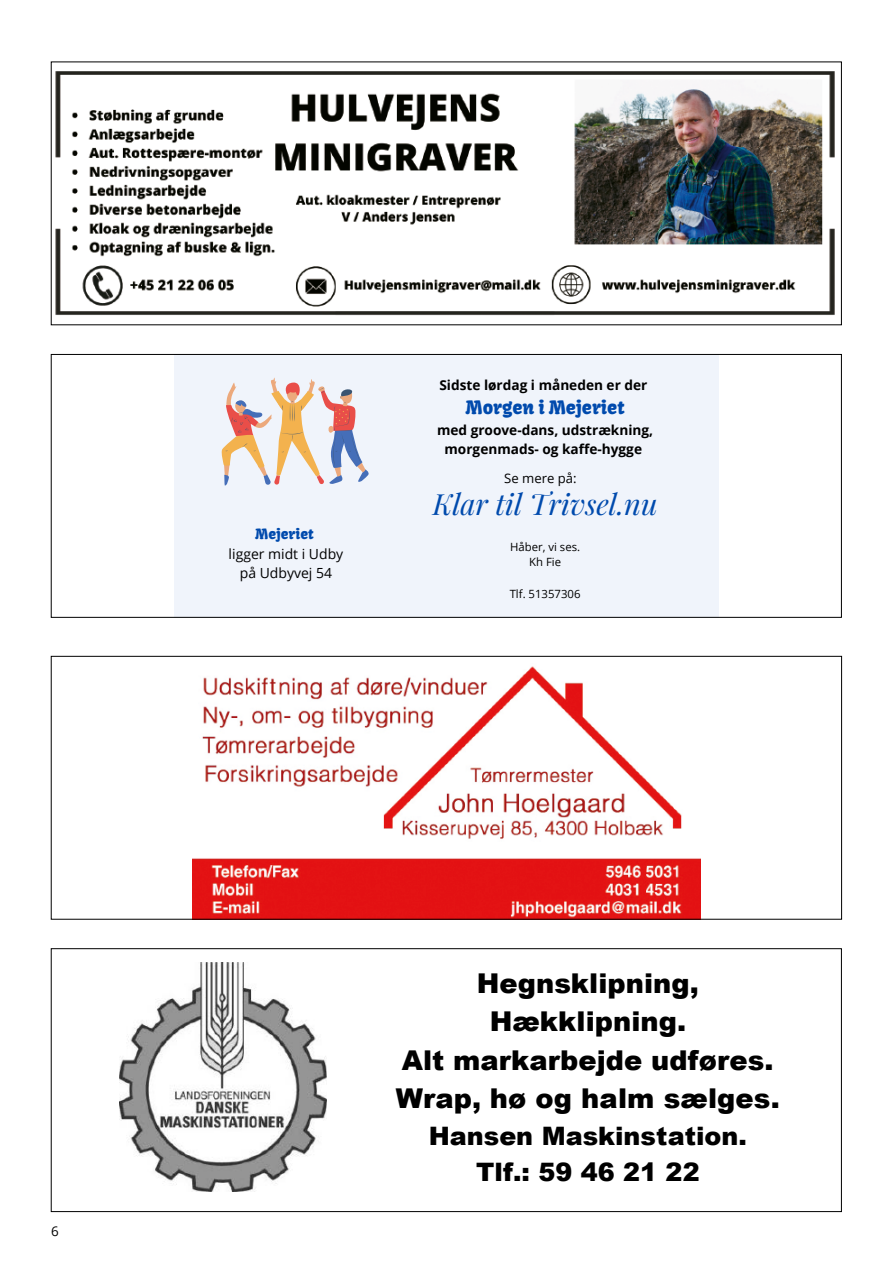
<style>
.page{position:relative;width:893px;height:1263px;background:#fff}
.page>*{position:absolute;margin:0;border:0;box-sizing:border-box;transform-origin:0 0}
.t1{font:italic 29.1px "Playfair Display";color:#004aad}
.t2{font:900 27.3px/38.5px "Arial";letter-spacing:.005em;color:#000;text-align:center}
.t3{font:900 25.35px/35.7px "Arial";color:#000;text-align:center}
.t4{font:900 24.15px/34.2px "Arial";letter-spacing:.005em;color:#000;text-align:center}
.t5{font:18.15px "Kavoon";color:#004aad}
.t6{font:13.95px/19.5px "Open Sans";color:#000;text-align:center}
.t7{font:13.95px "Kavoon";color:#004aad}
.t8{font:700 13.65px/19px "Open Sans";color:#000;text-align:center}
.t9{font:13.35px "Open Sans";color:#000}
.t10{font:13.05px "Open Sans";color:#000}
.t11{font:11.4px/15.9px "Open Sans";color:#000;text-align:center}
</style>
<div class="page">
<div style="left:51px;top:948px;width:791px;height:264px;border:1px solid #000"></div>
<div style="left:174px;top:354px;width:544px;height:264px;background:#f0f4fb"></div>
<svg style="left:221px;top:377px;width:148px;height:109px"></svg>
<div style="left:51px;top:354px;width:791px;height:264px;border:1px solid #000"></div>
<img style="left:120px;top:962px;width:206px;height:229px">
<img style="left:192px;top:666px;width:508px;height:251px">
<div style="left:51px;top:656px;width:791px;height:263px;border:1px solid #000"></div>
<img style="left:55px;top:71px;width:780px;height:245px">
<p class="t9" style="left:51px;top:1222px;width:9px">6</p>
<p class="t8" style="left:439px;top:376px;width:209px">Sidste lørdag i måneden er der</p>
<h3 class="t5" style="left:466px;top:393px;width:160px">Morgen i Mejeriet</h3>
<p class="t8" style="left:437px;top:420px;width:218px">med groove-dans, udstrækning, morgenmads- og kaffe-hygge</p>
<p class="t10" style="left:504px;top:469px;width:74px">Se mere på:</p>
<h1 class="t1" style="left:433px;top:482px;width:226px">Klar til Trivsel.nu</h1>
<p class="t7" style="left:255px;top:523px;width:60px">Mejeriet</p>
<p class="t6" style="left:229px;top:543px;width:116px">ligger midt i Udby på Udbyvej 54</p>
<p class="t11" style="left:510px;top:538px;width:72px">Håber, vi ses.<br>Kh Fie</p>
<p class="t11" style="left:510px;top:586px;width:72px">Tlf. 51357306</p>
<h2 class="t2" style="left:396px;top:963px;width:385px">Hegnsklipning,<br>Hækklipning.<br>Alt markarbejde udføres.<br>Wrap, hø og halm sælges.</h2>
<h3 class="t3" style="left:429px;top:1117px;width:320px">Hansen Maskinstation.<br>Tlf.: 59 46 21 22</h3>
<h3 class="t4" style="left:446px;top:969px;width:342px">Hegnsklipning,<br>Hækklipning.<br>Alt markarbejde udføres.<br>Wrap, hø og halm sælges.</h3>
</div>
